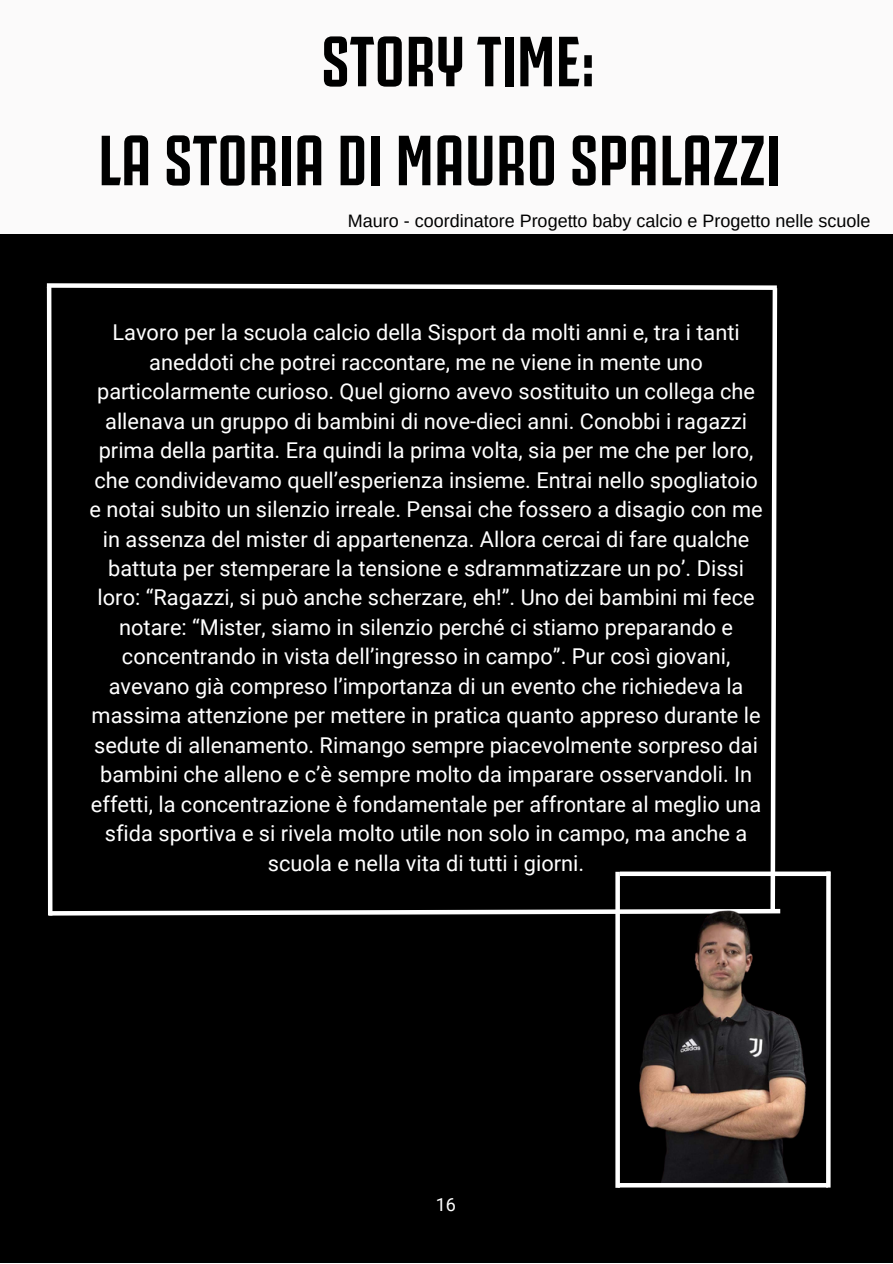
<style>
.page{position:relative;width:893px;height:1264px;background:#fff}
.page>*{position:absolute;margin:0;border:0;box-sizing:border-box;transform-origin:0 0}
.t1{font:700 71.25px/98.9px "Juventus Fans";color:#000;text-align:center}
.t2{font:21.75px/29.4px "Roboto";color:#fff;text-align:center}
.t3{font:18px "Arimo";color:#000}
.t4{font:18px "Roboto";color:#fff}
</style>
<div class="page">
<div style="left:0;top:0;width:892px;height:1262px;background:#000"></div>
<div style="left:0;top:0;width:892px;height:233px;background:#fbfafa"></div>
<svg style="left:46px;top:283px;width:732px;height:633px"></svg>
<img style="left:619px;top:867px;width:212px;height:316px">
<div style="left:615px;top:871px;width:5px;height:316px;background:#fff"></div>
<div style="left:617px;top:1182px;width:210px;height:5px;background:#fff"></div>
<div style="left:620px;top:871px;width:210px;height:5px;background:#fff"></div>
<svg style="left:826px;top:871px;width:4px;height:316px"></svg>
<h1 class="t1" style="left:98px;top:4px;width:684px">STORY TIME:<br>LA STORIA DI MAURO SPALAZZI</h1>
<p class="t3" style="left:348px;top:211px;width:524px">Mauro - coordinatore Progetto baby calcio e Progetto nelle scuole</p>
<p class="t2" style="left:89px;top:318px;width:674px">Lavoro per la scuola calcio della Sisport da molti anni e, tra i tanti aneddoti che potrei raccontare, me ne viene in mente uno particolarmente curioso. Quel giorno avevo sostituito un collega che allenava un gruppo di bambini di nove-dieci anni. Conobbi i ragazzi prima della partita. Era quindi la prima volta, sia per me che per loro, che condividevamo quell’esperienza insieme. Entrai nello spogliatoio e notai subito un silenzio irreale. Pensai che fossero a disagio con me in assenza del mister di appartenenza. Allora cercai di fare qualche battuta per stemperare la tensione e sdrammatizzare un po’. Dissi loro: “Ragazzi, si può anche scherzare, eh!”. Uno dei bambini mi fece notare: “Mister, siamo in silenzio perché ci stiamo preparando e concentrando in vista dell’ingresso in campo”. Pur così giovani, avevano già compreso l’importanza di un evento che richiedeva la massima attenzione per mettere in pratica quanto appreso durante le sedute di allenamento. Rimango sempre piacevolmente sorpreso dai bambini che alleno e c’è sempre molto da imparare osservandoli. In effetti, la concentrazione è fondamentale per affrontare al meglio una sfida sportiva e si rivela molto utile non solo in campo, ma anche a scuola e nella vita di tutti i giorni.</p>
<p class="t4" style="left:435px;top:1193px;width:22px">16</p>
</div>
